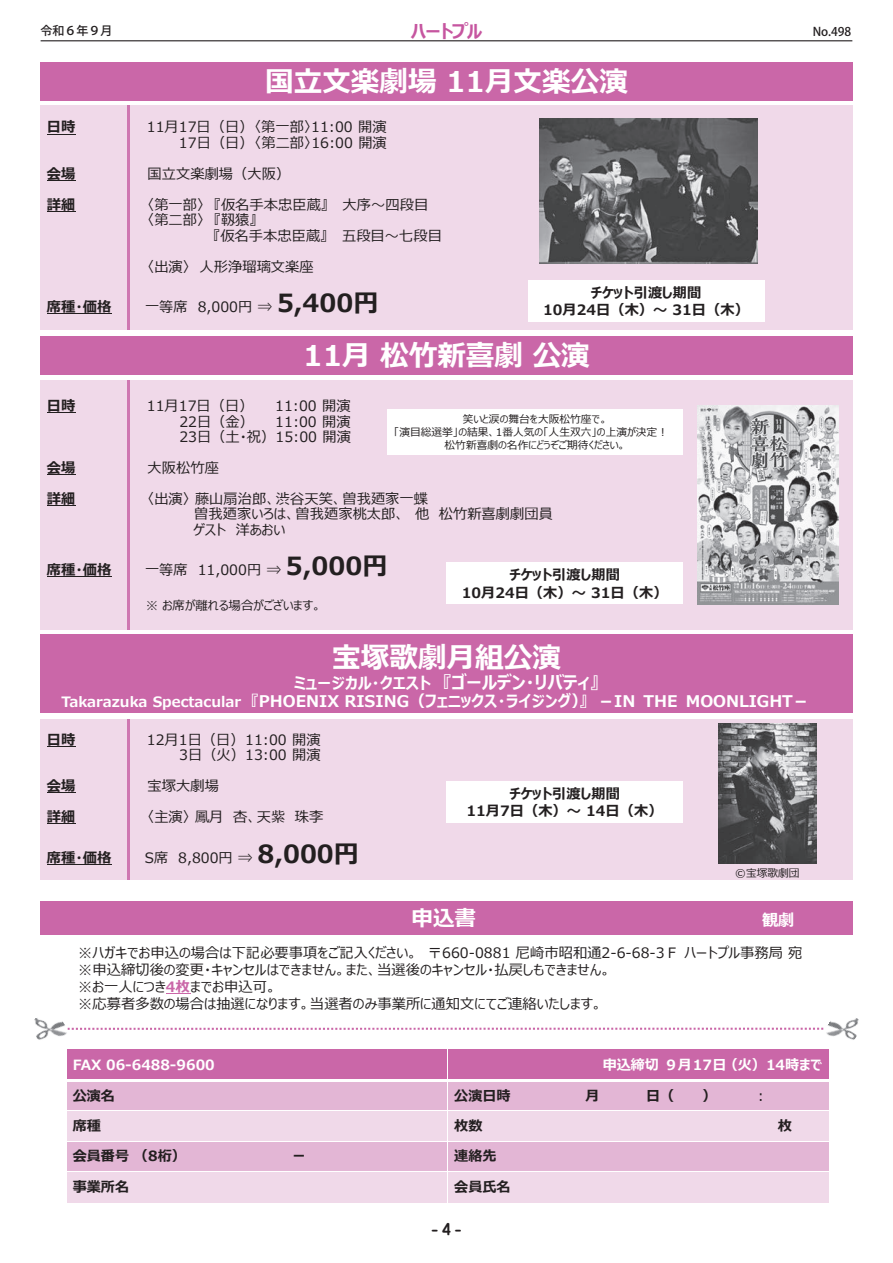
<style>
.page{position:relative;width:893px;height:1263px;background:#fff}
.page>*{position:absolute;margin:0;border:0;box-sizing:border-box;transform-origin:0 0}
.t1{font:700 28.65px "Meiryo UI";color:#fff}
.t2{font:700 21.45px "Meiryo UI";color:#fff}
.t3{font:700 18px "Meiryo UI";letter-spacing:-.065em;color:#c656a0}
.t4{font:700 17.85px "Meiryo UI";color:#fff}
.t5{font:700 16.05px "Meiryo UI";color:#fff}
.t6{font:700 15px "Jun 501 Pro";color:#231f20}
.t7{font:14.25px/15.5px "Meiryo UI";color:#231f20}
.t8{font:700 14.25px/17.1px "Meiryo UI";color:#231f20;text-align:center}
.t9{font:700 14.1px "Meiryo UI";color:#231f20}
.t10{font:700 14.1px "Meiryo UI";color:#fff}
.t11{font:14.1px "Meiryo UI";color:#231f20}
.t12{font:12.6px "Meiryo UI";color:#231f20}
.t13{font:500 12px "Koz Go Pr 6 N";color:#231f20}
.t14{font:10.8px "Meiryo UI";color:#231f20}
.s1{font-weight:700;font-size:25.05px}
.s2{font-size:16.05px}
.s3{font-size:14.25px}
.s4{font-weight:700;color:#ca67a8}
</style>
<div class="page">
<hr style="left:41px;top:40px;width:811px;height:1px;background:#231f20">
<svg style="left:71px;top:1028px;width:751px;height:2px"></svg>
<div style="left:66px;top:1050px;width:763px;height:30px;background:#ca67a8"></div>
<div style="left:66px;top:1080px;width:763px;height:31px;background:#e3b6d5"></div>
<div style="left:66px;top:1111px;width:763px;height:30px;background:#f0d9e9"></div>
<div style="left:66px;top:1141px;width:763px;height:31px;background:#e3b6d5"></div>
<div style="left:66px;top:1172px;width:763px;height:30px;background:#f0d9e9"></div>
<hr style="left:447px;top:1049px;width:1px;height:154px;background:#fff">
<hr style="left:66px;top:1079px;width:764px;height:2px;background:#fff">
<hr style="left:66px;top:1110px;width:764px;height:1px;background:#fff">
<hr style="left:66px;top:1141px;width:764px;height:1px;background:#fff">
<hr style="left:66px;top:1171px;width:764px;height:1px;background:#fff">
<hr style="left:66px;top:1049px;width:1px;height:154px;background:#fff">
<div style="left:40px;top:336px;width:813px;height:39px;background:#ca67a8"></div>
<div style="left:40px;top:380px;width:813px;height:249px;background:#f0d9e9"></div>
<div style="left:40px;top:719px;width:813px;height:161px;background:#f0d9e9"></div>
<div style="left:40px;top:634px;width:813px;height:79px;background:#ca67a8"></div>
<div style="left:40px;top:62px;width:813px;height:38px;background:#ca67a8"></div>
<div style="left:40px;top:105px;width:813px;height:225px;background:#f0d9e9"></div>
<img style="left:34px;top:1018px;width:36px;height:22px">
<img style="left:822px;top:1018px;width:37px;height:22px">
<img style="left:698px;top:405px;width:140px;height:199px">
<img style="left:718px;top:723px;width:98px;height:140px">
<img style="left:540px;top:118px;width:217px;height:145px">
<svg style="left:47px;top:474px;width:28px;height:1px"></svg>
<svg style="left:47px;top:505px;width:28px;height:1px"></svg>
<hr style="left:47px;top:576px;width:64px;height:1px;background:#231f20">
<div style="left:388px;top:409px;width:295px;height:45px;background:#fff"></div>
<hr style="left:127px;top:380px;width:2px;height:249px;background:#ce77b1">
<div style="left:40px;top:901px;width:813px;height:33px;background:#ca67a8"></div>
<svg style="left:166px;top:993px;width:24px;height:1px"></svg>
<div style="left:446px;top:563px;width:237px;height:41px;background:#fff"></div>
<svg style="left:47px;top:746px;width:28px;height:1px"></svg>
<svg style="left:47px;top:823px;width:28px;height:1px"></svg>
<hr style="left:47px;top:864px;width:64px;height:1px;background:#231f20">
<hr style="left:128px;top:719px;width:2px;height:161px;background:#ce77b1">
<div style="left:446px;top:781px;width:237px;height:42px;background:#fff"></div>
<svg style="left:47px;top:134px;width:28px;height:1px"></svg>
<svg style="left:47px;top:180px;width:28px;height:1px"></svg>
<svg style="left:47px;top:211px;width:28px;height:1px"></svg>
<hr style="left:47px;top:313px;width:64px;height:1px;background:#231f20">
<hr style="left:127px;top:105px;width:2px;height:225px;background:#ce77b1">
<div style="left:528px;top:280px;width:236px;height:41px;background:#fff"></div>
<p class="t3" style="left:411px;top:18px;width:73px">ハートプル</p>
<p class="t13" style="left:41px;top:24px;width:73px">令和６年９月</p>
<p class="t13" style="left:813px;top:25px;width:40px">No.498</p>
<p class="t1" style="left:265px;top:61px;width:365px">国立文楽劇場 11月文楽公演</p>
<p class="t8" style="left:47px;top:119px;width:30px">日時</p>
<p class="t7" style="left:147px;top:120px;width:241px;text-align:right">11月17日（日）〈第一部〉11:00 開演<br>17日（日）〈第二部〉16:00 開演</p>
<p class="t8" style="left:47px;top:166px;width:30px">会場</p>
<p class="t7" style="left:148px;top:167px;width:144px">国立文楽劇場（大阪）</p>
<p class="t8" style="left:47px;top:197px;width:30px">詳細</p>
<p class="t7" style="left:147px;top:197px;width:283px">〈第一部〉 『仮名手本忠臣蔵』 大序～四段目</p>
<p class="t7" style="left:147px;top:213px;width:111px">〈第二部〉 『靱猿』</p>
<p class="t7" style="left:213px;top:228px;width:230px">『仮名手本忠臣蔵』 五段目～七段目</p>
<p class="t7" style="left:147px;top:259px;width:168px">〈出演〉 人形浄瑠璃文楽座</p>
<p class="t8" style="left:47px;top:299px;width:66px">席種・価格</p>
<p class="t7" style="left:145px;top:300px;width:235px">一等席 8,000円 ⇒ <span class="s1">5,400円</span></p>
<p class="t8" style="left:543px;top:285px;width:207px">チケット引渡し期間<br>10月24日（木）～ 31日（木）</p>
<p class="t1" style="left:303px;top:335px;width:288px">11月松竹新喜劇公演</p>
<p class="t8" style="left:47px;top:398px;width:30px">日時</p>
<p class="t7" style="left:179px;top:399px;width:173px;text-align:justify;text-indent:-32px">11月17日（日）　　11:00 開演22日（金）　　11:00 開演23日（土・祝）15:00 開演</p>
<p class="t8" style="left:47px;top:460px;width:30px">会場</p>
<p class="t7" style="left:148px;top:461px;width:73px">大阪松竹座</p>
<p class="t8" style="left:47px;top:491px;width:30px">詳細</p>
<p class="t7" style="left:193px;top:492px;width:361px;text-indent:-46px">〈出演〉藤山扇治郎、渋谷天笑、曽我廼家一蝶<br>曽我廼家いろは、曽我廼家桃太郎、 他 松竹新喜劇劇団員ゲスト 洋あおい</p>
<p class="t8" style="left:47px;top:562px;width:66px">席種・価格</p>
<p class="t7" style="left:145px;top:563px;width:244px">一等席 11,000円 ⇒ <span class="s1">5,000円</span></p>
<p class="t12" style="left:146px;top:597px;width:177px">※ お席が離れる場合がございます。</p>
<p class="t14" style="left:463px;top:412px;width:146px">笑いと涙の舞台を大阪松竹座で。</p>
<p class="t14" style="left:394px;top:424px;width:276px">「演目総選挙」の結果、1番人気の「人生双六」の上演が決定︕</p>
<p class="t14" style="left:445px;top:437px;width:183px">松竹新喜劇の名作にどうぞご期待ください。</p>
<p class="t8" style="left:462px;top:567px;width:207px">チケット引渡し期間<br>10月24日（木）～ 31日（木）</p>
<p class="t1" style="left:332px;top:637px;width:231px">宝塚歌劇月組公演</p>
<p class="t4" style="left:294px;top:670px;width:306px"><span class="s2">ミュージカル・クエスト</span> 『ゴールデン・リバティ』</p>
<p class="t5" style="left:62px;top:690px;width:749px"><span class="s3">Takarazuka Spectacular</span> 『PHOENIX RISING（フェニックス・ライジング）』 －IN THE MOONLIGHT－</p>
<p class="t8" style="left:47px;top:732px;width:30px">日時</p>
<p class="t7" style="left:147px;top:733px;width:175px;text-align:right">12月1日（日）11:00 開演<br>3日（火）13:00 開演</p>
<p class="t8" style="left:47px;top:778px;width:30px">会場</p>
<p class="t7" style="left:148px;top:779px;width:73px">宝塚大劇場</p>
<p class="t8" style="left:47px;top:809px;width:30px">詳細</p>
<p class="t7" style="left:147px;top:810px;width:178px">〈主演〉鳳月 杏、天紫 珠李</p>
<p class="t8" style="left:47px;top:849px;width:66px">席種・価格</p>
<p class="t7" style="left:145px;top:850px;width:215px">S席 8,800円 ⇒ <span class="s1">8,000円</span></p>
<p class="t8" style="left:467px;top:786px;width:198px">チケット引渡し期間<br>11月7日（木）～ 14日（木）</p>
<p class="t14" style="left:735px;top:865px;width:66px">©宝塚歌劇団</p>
<p class="t2" style="left:412px;top:903px;width:66px">申込書</p>
<p class="t5" style="left:762px;top:908px;width:34px">観劇</p>
<p class="t7" style="left:78px;top:944px;width:726px;line-height:17.1px">※ハガキでお申込の場合は下記必要事項をご記入ください。 〒660-0881 尼崎市昭和通2-6-68-3Ｆハートプル事務局宛※申込締切後の変更・キャンセルはできません。また、当選後のキャンセル・払戻しもできません。<br>※お一人につき<span class="s4">4枚</span>までお申込可。<br>※応募者多数の場合は抽選になります。当選者のみ事業所に通知文にてご連絡いたします。</p>
<p class="t10" style="left:73px;top:1055px;width:143px">FAX 06-6488-9600</p>
<p class="t10" style="left:603px;top:1055px;width:222px">申込締切９月17日（火）14時まで</p>
<p class="t9" style="left:73px;top:1086px;width:44px">公演名</p>
<p class="t9" style="left:454px;top:1086px;width:58px">公演日時</p>
<p class="t9" style="left:585px;top:1086px;width:16px">月</p>
<p class="t9" style="left:646px;top:1086px;width:30px">日（</p>
<p class="t9" style="left:702px;top:1086px;width:16px">）</p>
<p class="t11" style="left:754px;top:1086px;width:16px">︓</p>
<p class="t9" style="left:73px;top:1116px;width:30px">席種</p>
<p class="t9" style="left:454px;top:1116px;width:30px">枚数</p>
<p class="t9" style="left:778px;top:1116px;width:16px">枚</p>
<p class="t9" style="left:73px;top:1146px;width:115px">会員番号（8桁）</p>
<p class="t9" style="left:293px;top:1146px;width:14px">ー</p>
<p class="t9" style="left:454px;top:1146px;width:44px">連絡先</p>
<p class="t9" style="left:73px;top:1177px;width:58px">事業所名</p>
<p class="t9" style="left:454px;top:1177px;width:58px">会員氏名</p>
<p class="t6" style="left:431px;top:1217px;width:32px">-4-</p>
</div>
